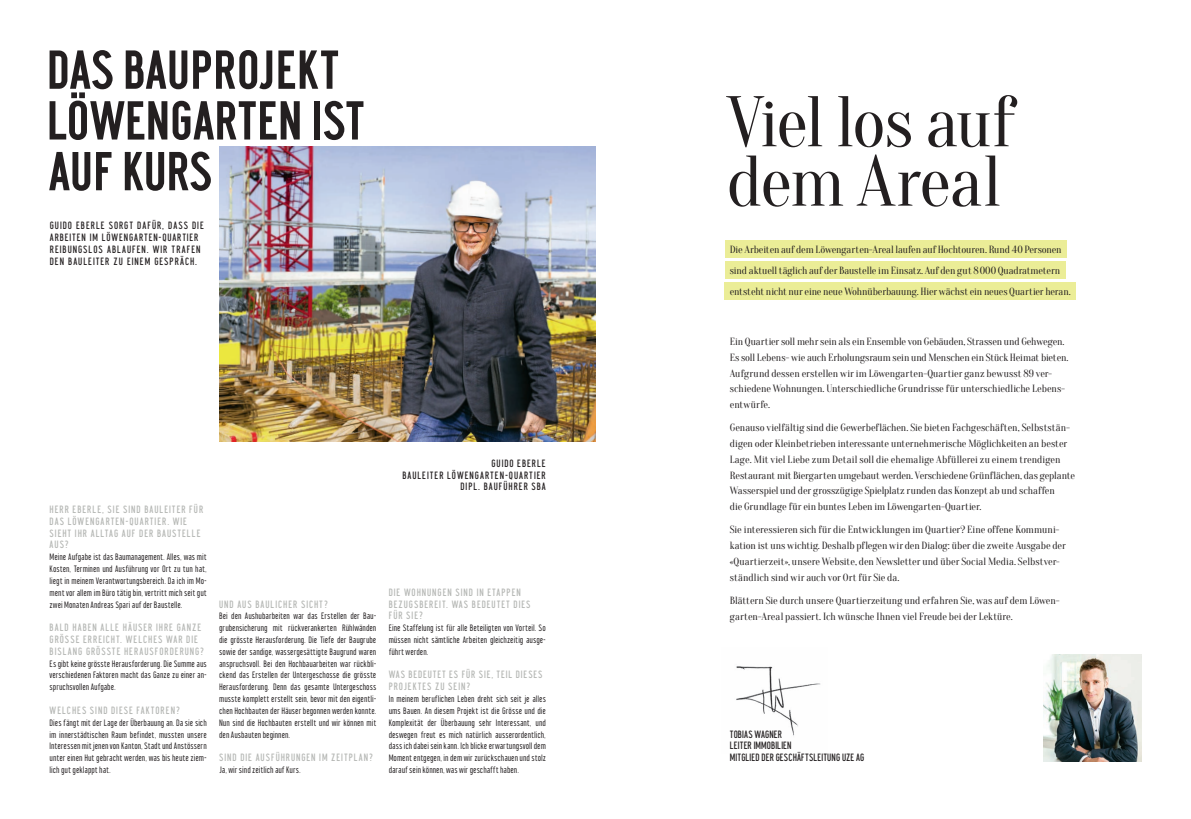
<style>
.page{position:relative;width:1191px;height:819px;background:#fff}
.page>*{position:absolute;margin:0;border:0;box-sizing:border-box;transform-origin:0 0}
.t1{font:71.58px/59.4px "Oranienbaum";letter-spacing:-.03em;color:#231f20}
.t2{font:700 54.25px/50.8px "Noga";letter-spacing:-.005em;color:#231f20}
.t3{font:10.5px/15.8px "Oranienbaum";letter-spacing:-.005em;color:#231f20}
.t4{font:500 10.5px/11.8px "Noga";letter-spacing:.085em;color:#b5b7b4}
.t5{font:500 10.5px/11.8px "Noga";letter-spacing:.08em;color:#231f20;text-align:right}
.t6{font:500 10.5px/11.8px "Noga";letter-spacing:.005em;color:#231f20}
.t7{font:9.19px/11.8px "Noga";letter-spacing:.005em;color:#231f20;text-align:justify}
</style>
<div class="page">
<img style="left:736px;top:666px;width:85px;height:70px">
<img style="left:219px;top:146px;width:376px;height:295px">
<img style="left:1044px;top:654px;width:97px;height:107px">
<div style="left:724px;top:240px;width:342px;height:18px;background:#ebed97"></div>
<div style="left:724px;top:261px;width:341px;height:18px;background:#ebed97"></div>
<div style="left:724px;top:282px;width:352px;height:18px;background:#ebed97"></div>
<h2 class="t2" style="left:47px;top:44px;width:320px">DAS BAUPROJEKT<br>LÖWENGARTEN IST<br>AUF KURS</h2>
<p class="t5" style="left:50px;top:219px;width:156px;text-align:left">GUIDO EBERLE SORGT DAFÜR, DASS DIE ARBEITEN IM LÖWENGARTEN-QUARTIER REIBUNGSLOS ABLAUFEN. WIR TRAFEN DEN BAULEITER ZU EINEM GESPRÄCH.</p>
<p class="t4" style="left:50px;top:503px;width:155px">HERR EBERLE, SIE SIND BAULEITER FÜR<br>DAS LÖWENGARTEN-QUARTIER. WIE<br>SIEHT IHR ALLTAG AUF DER BAUSTELLE<br>AUS?</p>
<p class="t7" style="left:50px;top:551px;width:159px">Meine Aufgabe ist das Baumanagement. Alles, was mit Kosten, Terminen und Ausführung vor Ort zu tun hat, liegt in meinem Verantwortungsbereich. Da ich im Mo&shy;ment vor allem im Büro tätig bin, vertritt mich seit gut zwei Monaten Andreas Spari auf der Baustelle.</p>
<p class="t4" style="left:50px;top:621px;width:156px">BALD HABEN ALLE HÄUSER IHRE GANZE<br>GRÖSSE ERREICHT. WELCHES WAR DIE<br>BISLANG GRÖSSTE HERAUSFORDERUNG?</p>
<p class="t7" style="left:50px;top:657px;width:159px">Es gibt keine grösste Herausforderung. Die Summe aus verschiedenen Faktoren macht das Ganze zu einer an&shy;spruchsvollen Aufgabe.</p>
<p class="t4" style="left:50px;top:704px;width:132px">WELCHES SIND DIESE FAKTOREN?</p>
<p class="t7" style="left:50px;top:716px;width:159px">Dies fängt mit der Lage der Überbauung an. Da sie sich im innerstädtischen Raum befindet, mussten unsere Interessen mit jenen von Kanton, Stadt und Anstössern unter einen Hut gebracht werden, was bis heute ziem&shy;lich gut geklappt hat.</p>
<p class="t5" style="left:402px;top:457px;width:145px;line-height:11.4px">GUIDO EBERLE<br>BAULEITER LÖWENGARTEN-QUARTIER<br>DIPL. BAUFÜHRER SBA</p>
<p class="t4" style="left:219px;top:597px;width:110px">UND AUS BAULICHER SICHT?</p>
<p class="t7" style="left:219px;top:610px;width:159px">Bei den Aushubarbeiten war das Erstellen der Bau&shy;grubensicherung mit rückverankerten Rühlwänden die grösste Herausforderung. Die Tiefe der Baugrube sowie der sandige, wassergesättigte Baugrund waren anspruchsvoll. Bei den Hochbauarbeiten war rückbli&shy;ckend das Erstellen der Untergeschosse die grösste Herausforderung. Denn das gesamte Untergeschoss musste komplett erstellt sein, bevor mit den eigentli&shy;chen Hochbauten der Häuser begonnen werden konnte.<br>Nun sind die Hochbauten erstellt und wir können mit den Ausbauten beginnen.</p>
<p class="t4" style="left:219px;top:751px;width:155px">SIND DIE AUSFÜHRUNGEN IM ZEITPLAN?</p>
<p class="t7" style="left:219px;top:763px;width:83px">Ja, wir sind zeitlich auf Kurs.</p>
<p class="t4" style="left:389px;top:586px;width:143px">DIE WOHNUNGEN SIND IN ETAPPEN<br>BEZUGSBEREIT. WAS BEDEUTET DIES<br>FÜR SIE?</p>
<p class="t7" style="left:389px;top:622px;width:159px">Eine Staffelung ist für alle Beteiligten von Vorteil. So müssen nicht sämtliche Arbeiten gleichzeitig ausge&shy;führt werden.</p>
<p class="t4" style="left:389px;top:668px;width:155px">WAS BEDEUTET ES FÜR SIE, TEIL DIESES<br>PROJEKTES ZU SEIN?</p>
<p class="t7" style="left:389px;top:693px;width:159px">In meinem beruflichen Leben dreht sich seit je alles ums Bauen. An diesem Projekt ist die Grösse und die Komplexität der Überbauung sehr Interessant, und deswegen freut es mich natürlich ausserordentlich, dass ich dabei sein kann. Ich blicke erwartungsvoll dem Moment entgegen, in dem wir zurückschauen und stolz darauf sein können, was wir geschafft haben.</p>
<h1 class="t1" style="left:727px;top:94px;width:290px">Viel los auf dem Areal</h1>
<p class="t3" style="left:729px;top:239px;width:343px;line-height:21px">Die Arbeiten auf dem Löwengarten-Areal laufen auf Hochtouren. Rund 40 Personen sind aktuell täglich auf der Baustelle im Einsatz. Auf den gut 8 000 Quadratmetern entsteht nicht nur eine neue Wohnüberbauung. Hier wächst ein neues Quartier heran.</p>
<p class="t3" style="left:730px;top:334px;width:340px">Ein Quartier soll mehr sein als ein Ensemble von Gebäuden, Strassen und Gehwegen.<br>Es soll Lebens- wie auch Erholungsraum sein und Menschen ein Stück Heimat bieten.<br>Aufgrund dessen erstellen wir im Löwengarten-Quartier ganz bewusst 89 ver&shy;schiedene Wohnungen. Unterschiedliche Grundrisse für unterschiedliche Lebens&shy;entwürfe.</p>
<p class="t3" style="left:730px;top:420px;width:347px">Genauso vielfältig sind die Gewerbeflächen. Sie bieten Fachgeschäften, Selbststän&shy;digen oder Kleinbetrieben interessante unternehmerische Möglichkeiten an bester Lage. Mit viel Liebe zum Detail soll die ehemalige Abfüllerei zu einem trendigen Restaurant mit Biergarten umgebaut werden. Verschiedene Grünflächen, das geplante Wasserspiel und der grosszügige Spielplatz runden das Konzept ab und schaffen<br>die Grundlage für ein buntes Leben im Löwengarten-Quartier.</p>
<p class="t3" style="left:730px;top:522px;width:337px">Sie interessieren sich für die Entwicklungen im Quartier? Eine offene Kommuni&shy;kation ist uns wichtig. Deshalb pflegen wir den Dialog: über die zweite Ausgabe der «Quartierzeit», unsere Website, den Newsletter und über Social Media. Selbstver&shy;ständlich sind wir auch vor Ort für Sie da.</p>
<p class="t3" style="left:730px;top:592px;width:331px">Blättern Sie durch unsere Quartierzeitung und erfahren Sie, was auf dem Löwen&shy;garten-Areal passiert. Ich wünsche Ihnen viel Freude bei der Lektüre.</p>
<p class="t6" style="left:730px;top:727px;width:136px">TOBIAS WAGNER<br>LEITER IMMOBILIEN<br>MITGLIED DER GESCHÄFTSLEITUNG UZE AG</p>
</div>
